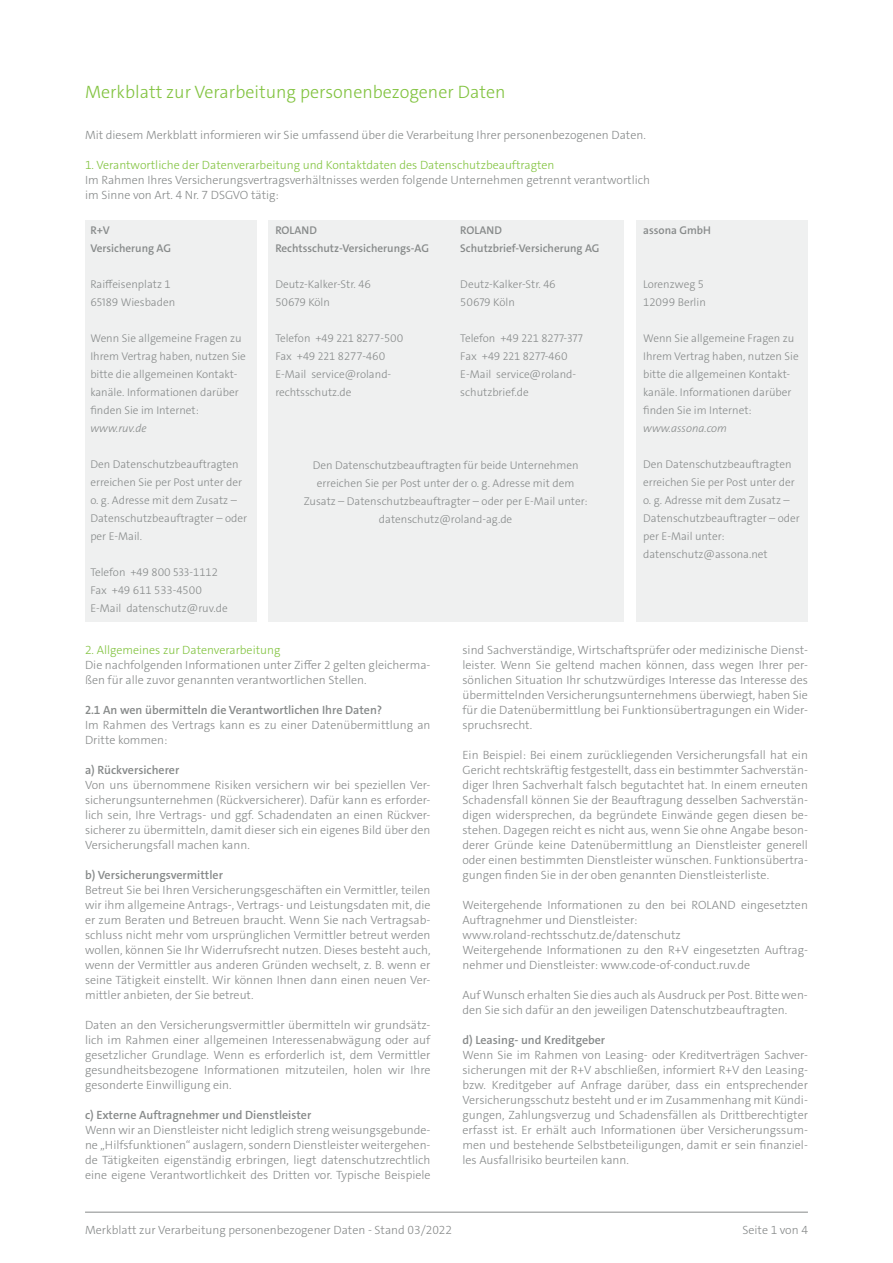
<style>
.page{position:relative;width:893px;height:1263px;background:#fff}
.page>*{position:absolute;margin:0;border:0;box-sizing:border-box;transform-origin:0 0}
.t1{font:300 18px "The Sans C4 s";color:#82c340}
.t2{font:300 12px/15px "The Sans C4 s";color:#878a8a;text-align:justify}
.t3{font:600 12px "The Sans C4 s";color:#878a8a}
.t4{font:300 12px "The Sans C4 s";color:#82c340}
.t5{font:300 11.25px/18px "The Sans C4 s";color:#878a8a}
.t6{font:600 11.25px/18px "The Sans C4 s";color:#878a8a}
.t7{font:italic 300 11.25px "The Sans C4 s";color:#878a8a}
</style>
<div class="page">
<hr style="left:85px;top:1212px;width:723px;height:1px;background:#878a8a">
<div style="left:85px;top:221px;width:171px;height:401px;background:#eff0f0"></div>
<div style="left:269px;top:221px;width:355px;height:401px;background:#eff0f0"></div>
<div style="left:637px;top:221px;width:171px;height:401px;background:#eff0f0"></div>
<h1 class="t1" style="left:85px;top:84px;width:422px">Merkblatt zur Verarbeitung personenbezogener Daten</h1>
<p class="t2" style="left:85px;top:128px;width:562px">Mit diesem Merkblatt informieren wir Sie umfassend über die Verarbeitung Ihrer personenbezogenen Daten.</p>
<p class="t4" style="left:85px;top:159px;width:471px">1. Verantwortliche der Datenverarbeitung und Kontaktdaten des Datenschutzbeauftragten</p>
<p class="t2" style="left:85px;top:173px;width:566px">Im Rahmen Ihres Versicherungsvertragsverhältnisses werden folgende Unternehmen getrennt verantwortlich im Sinne von Art. 4 Nr. 7 DSGVO tätig:</p>
<p class="t6" style="left:90px;top:222px;width:82px">R+V<br>Versicherung AG</p>
<p class="t5" style="left:90px;top:276px;width:86px">Raiffeisenplatz 1<br>65189 Wiesbaden</p>
<p class="t5" style="left:90px;top:330px;width:157px">Wenn Sie allgemeine Fragen zu<br>Ihrem Vertrag haben, nutzen Sie bitte die allgemeinen Kontakt&shy;kanäle. Informationen darüber finden Sie im Internet:</p>
<p class="t7" style="left:90px;top:422px;width:58px">www.ruv.de</p>
<p class="t5" style="left:90px;top:456px;width:158px">Den Datenschutzbeauftragten erreichen Sie per Post unter der o. g. Adresse mit dem Zusatz –<br>Datenschutzbeauftragter – oder per E-Mail.</p>
<p class="t5" style="left:90px;top:564px;width:139px">Telefon +49 800 533-1112<br>Fax +49 611 533-4500<br>E-Mail datenschutz@ruv.de</p>
<p class="t6" style="left:643px;top:222px;width:69px">assona GmbH</p>
<p class="t6" style="left:275px;top:222px;width:155px">ROLAND<br>Rechtsschutz-Versicherungs-AG</p>
<p class="t5" style="left:275px;top:276px;width:97px">Deutz-Kalker-Str. 46<br>50679 Köln</p>
<p class="t5" style="left:275px;top:330px;width:130px">Telefon +49 221 8277-500<br>Fax +49 221 8277-460<br>E-Mail service@roland&shy;rechtsschutz.de</p>
<p class="t6" style="left:460px;top:222px;width:141px">ROLAND<br>Schutzbrief-Versicherung AG</p>
<p class="t5" style="left:460px;top:276px;width:97px">Deutz-Kalker-Str. 46<br>50679 Köln</p>
<p class="t5" style="left:460px;top:330px;width:124px">Telefon +49 221 8277-377<br>Fax +49 221 8277-460<br>E-Mail service@roland&shy;schutzbrief.de</p>
<p class="t5" style="left:643px;top:276px;width:64px">Lorenzweg 5<br>12099 Berlin</p>
<p class="t5" style="left:643px;top:330px;width:157px">Wenn Sie allgemeine Fragen zu<br>Ihrem Vertrag haben, nutzen Sie bitte die allgemeinen Kontakt&shy;kanäle. Informationen darüber finden Sie im Internet:</p>
<p class="t7" style="left:643px;top:422px;width:85px">www.assona.com</p>
<p class="t5" style="left:643px;top:456px;width:158px">Den Datenschutzbeauftragten erreichen Sie per Post unter der o. g. Adresse mit dem Zusatz –<br>Datenschutzbeauftragter – oder per E-Mail unter: datenschutz@assona.net</p>
<p class="t5" style="left:304px;top:456px;width:285px;text-align:center">Den Datenschutzbeauftragten für beide Unternehmen erreichen Sie per Post unter der o. g. Adresse mit dem Zusatz – Datenschutzbeauftragter – oder per E-Mail unter: datenschutz@roland-ag.de</p>
<p class="t4" style="left:85px;top:644px;width:197px">2. Allgemeines zur Datenverarbeitung</p>
<p class="t2" style="left:85px;top:658px;width:347px">Die nachfolgenden Informationen unter Ziffer 2 gelten gleicherma&shy;ßen für alle zuvor genannten verantwortlichen Stellen.</p>
<p class="t3" style="left:85px;top:704px;width:299px">2.1 An wen übermitteln die Verantwortlichen Ihre Daten?</p>
<p class="t2" style="left:85px;top:718px;width:347px">Im Rahmen des Vertrags kann es zu einer Datenübermittlung an<br>Dritte kommen:</p>
<p class="t3" style="left:85px;top:764px;width:96px">a) Rückversicherer</p>
<p class="t2" style="left:85px;top:778px;width:347px">Von uns übernommene Risiken versichern wir bei speziellen Ver&shy;sicherungsunternehmen (Rückversicherer). Dafür kann es erforder&shy;lich sein, Ihre Vertrags- und ggf. Schadendaten an einen Rückver&shy;sicherer zu übermitteln, damit dieser sich ein eigenes Bild über den Versicherungsfall machen kann.</p>
<p class="t3" style="left:85px;top:869px;width:139px">b) Versicherungsvermittler</p>
<p class="t2" style="left:85px;top:883px;width:347px">Betreut Sie bei Ihren Versicherungsgeschäften ein Vermittler, teilen wir ihm allgemeine Antrags-, Vertrags- und Leistungsdaten mit, die er zum Beraten und Betreuen braucht. Wenn Sie nach Vertragsab&shy;schluss nicht mehr vom ursprünglichen Vermittler betreut werden wollen, können Sie Ihr Widerrufsrecht nutzen. Dieses besteht auch, wenn der Vermittler aus anderen Gründen wechselt, z. B. wenn er seine Tätigkeit einstellt. Wir können Ihnen dann einen neuen Ver&shy;mittler anbieten, der Sie betreut.</p>
<p class="t2" style="left:85px;top:1018px;width:347px">Daten an den Versicherungsvermittler übermitteln wir grundsätz&shy;lich im Rahmen einer allgemeinen Interessenabwägung oder auf gesetzlicher Grundlage. Wenn es erforderlich ist, dem Vermittler gesundheitsbezogene Informationen mitzuteilen, holen wir Ihre gesonderte Einwilligung ein.</p>
<p class="t3" style="left:85px;top:1109px;width:228px">c) Externe Auftragnehmer und Dienstleister</p>
<p class="t2" style="left:85px;top:1123px;width:347px">Wenn wir an Dienstleister nicht lediglich streng weisungsgebunde&shy;ne „Hilfsfunktionen“ auslagern, sondern Dienstleister weitergehen&shy;de Tätigkeiten eigenständig erbringen, liegt datenschutzrechtlich eine eigene Verantwortlichkeit des Dritten vor. Typische Beispiele</p>
<p class="t2" style="left:462px;top:643px;width:347px">sind Sachverständige, Wirtschaftsprüfer oder medizinische Dienst&shy;leister. Wenn Sie geltend machen können, dass wegen Ihrer per&shy;sönlichen Situation Ihr schutzwürdiges Interesse das Interesse des übermittelnden Versicherungsunternehmens überwiegt, haben Sie für die Datenübermittlung bei Funktionsübertragungen ein Wider&shy;spruchsrecht.</p>
<p class="t2" style="left:462px;top:748px;width:347px">Ein Beispiel: Bei einem zurückliegenden Versicherungsfall hat ein Gericht rechtskräftig festgestellt, dass ein bestimmter Sachverstän&shy;diger Ihren Sachverhalt falsch begutachtet hat. In einem erneuten Schadensfall können Sie der Beauftragung desselben Sachverstän&shy;digen widersprechen, da begründete Einwände gegen diesen be&shy;stehen. Dagegen reicht es nicht aus, wenn Sie ohne Angabe beson&shy;derer Gründe keine Datenübermittlung an Dienstleister generell oder einen bestimmten Dienstleister wünschen. Funktionsübertra&shy;gungen finden Sie in der oben genannten Dienstleisterliste.</p>
<p class="t2" style="left:462px;top:898px;width:347px;text-align:left">Weitergehende Informationen zu den bei ROLAND eingesetzten Auftragnehmer und Dienstleister: www.roland-rechtsschutz.de/datenschutz<br>Weitergehende Informationen zu den R+V eingesetzten Auftrag&shy;nehmer und Dienstleister: www.code-of-conduct.ruv.de</p>
<p class="t2" style="left:462px;top:988px;width:347px">Auf Wunsch erhalten Sie dies auch als Ausdruck per Post. Bitte wen&shy;den Sie sich dafür an den jeweiligen Datenschutzbeauftragten.</p>
<p class="t3" style="left:462px;top:1034px;width:144px">d) Leasing- und Kreditgeber</p>
<p class="t2" style="left:462px;top:1048px;width:347px">Wenn Sie im Rahmen von Leasing- oder Kreditverträgen Sachver&shy;sicherungen mit der R+V abschließen, informiert R+V den Leasing&shy;bzw. Kreditgeber auf Anfrage darüber, dass ein entsprechender Versicherungsschutz besteht und er im Zusammenhang mit Kündi&shy;gungen, Zahlungsverzug und Schadensfällen als Drittberechtigter erfasst ist. Er erhält auch Informationen über Versicherungssum&shy;men und bestehende Selbstbeteiligungen, damit er sein finanziel&shy;les Ausfallrisiko beurteilen kann.</p>
<p class="t2" style="left:85px;top:1223px;width:369px">Merkblatt zur Verarbeitung personenbezogener Daten - Stand 03/2022</p>
<p class="t2" style="left:742px;top:1223px;width:67px">Seite 1 von 4</p>
</div>
